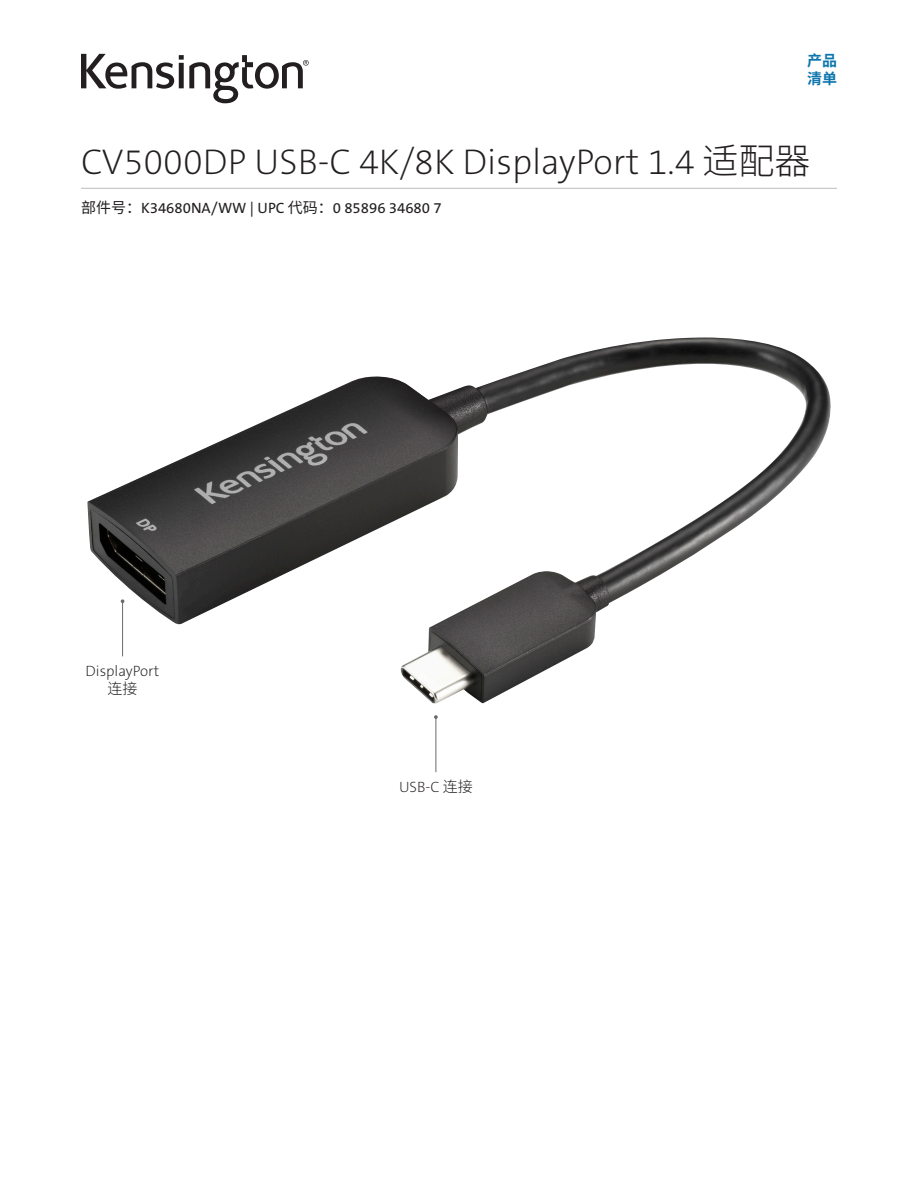
<style>
.page{position:relative;width:918px;height:1188px;background:#fff}
.page>*{position:absolute;margin:0;border:0;box-sizing:border-box;transform-origin:0 0}
.Product_Name{font:36px "The Sans KENSINGTON2 XL";color:#231f20}
.Part_No__UPC{font:15px "The Sans KENSINGTON5 Rg";color:#231f20}
.Image_Body{font:15px/18px "The Sans KENSINGTON2 XL";color:#231f20;text-align:center}
.Filetype_Header_Blue{font:700 15px "Noto Sans CJ Ksc";color:#0e76ae}
.s1{font-family:"Noto Sans CJ Ksc";font-weight:300}
.s2{font-family:"Noto Sans CJ Ksc"}
</style>
<div class="page">
<img style="left:87px;top:338px;width:744px;height:366px">
<svg style="left:81px;top:54px;width:228px;height:49px"></svg>
<hr style="left:81px;top:188px;width:756px;height:1px;background:#bcbdc0">
<hr style="left:122px;top:601px;width:1px;height:55px;background:#6b6b6b">
<hr style="left:436px;top:717px;width:1px;height:55px;background:#6b6b6b">
<svg style="left:434px;top:715px;width:4px;height:4px"></svg>
<p class="Filetype_Header_Blue" style="left:807px;top:52px;width:31px">产品</p>
<p class="Filetype_Header_Blue" style="left:807px;top:70px;width:31px">清单</p>
<h1 class="Product_Name" style="left:81px;top:143px;width:731px">CV5000DP USB-C 4K/8K DisplayPort 1.4 <span class="s1">适配器</span></h1>
<h2 class="Part_No__UPC" style="left:81px;top:200px;width:362px"><span class="s2">部件号：</span>K34680NA/WW | UPC <span class="s2">代码：</span>0 85896 34680 7</h2>
<p class="Image_Body" style="left:86px;top:662px;width:75px">DisplayPort<span class="s1">连接</span></p>
<p class="Image_Body" style="left:399px;top:778px;width:75px">USB-C <span class="s1">连接</span></p>
</div>
